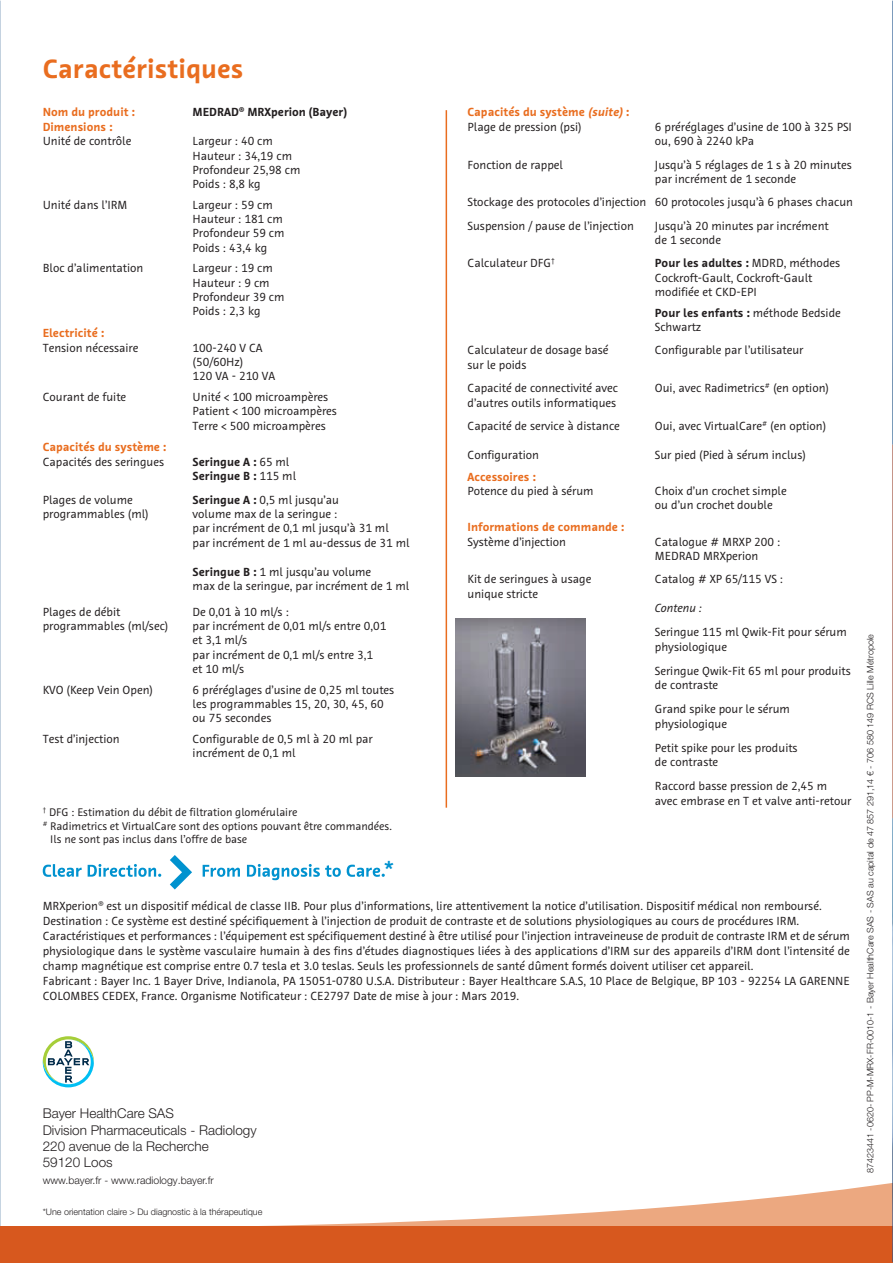
<style>
.page{position:relative;width:893px;height:1263px;background:#fff}
.page>*{position:absolute;margin:0;border:0;box-sizing:border-box;transform-origin:0 0}
.t1{font:700 27px "Bayer Sans";color:#e96d1f}
.t2{font:700 24px "Helvetica Neue LT Pro";color:#0092cf}
.t3{font:300 13.5px/16.2px "Helvetica Neue LT Pro";color:#231f20}
.t4{font:12px/14.4px "Bayer Sans";color:#231f20}
.t5{font:700 12px "Bayer Sans";color:#e96d1f}
.t6{font:700 12px/14.4px "Bayer Sans";color:#231f20}
.t7{font:italic 12px "Bayer Sans";color:#231f20}
.t8{font:11.25px "Bayer Sans";color:#231f20}
.t9{font:300 10.5px "Helvetica Neue LT Pro";color:#231f20}
.t10{font:300 9px "Helvetica Neue LT Std";color:#231f20}
.t11{font:300 9px "Helvetica Neue LT Pro";color:#231f20}
.s1{font-weight:400}
.s2{font-weight:700}
.s3{font-weight:700;color:#e96d1f}
.s4{font-weight:700;font-style:italic;color:#e96d1f}
</style>
<div class="page">
<img style="left:0;top:1px;width:1px;height:1225px">
<svg style="left:263px;top:1183px;width:629px;height:43px"></svg>
<div style="left:0;top:1226px;width:892px;height:36px;background:#d7581e"></div>
<img style="left:892px;top:1px;width:1px;height:1261px">
<img style="left:892px;top:444px;width:1px;height:374px">
<img style="left:455px;top:619px;width:130px;height:158px">
<hr style="left:446px;top:110px;width:1px;height:698px;background:#e96d1f">
<svg style="left:170px;top:855px;width:22px;height:35px"></svg>
<svg style="left:203px;top:864px;width:182px;height:16px"></svg>
<svg style="left:43px;top:864px;width:118px;height:13px"></svg>
<svg style="left:43px;top:1036px;width:51px;height:51px"></svg>
<h1 class="t1" style="left:43px;top:58px;width:202px">Caractéristiques</h1>
<p class="t5" style="left:43px;top:107px;width:94px">Nom du produit :</p>
<p class="t6" style="left:193px;top:106px;width:156px">MEDRAD® MRXperion (Bayer)</p>
<p class="t5" style="left:43px;top:122px;width:71px">Dimensions :</p>
<p class="t4" style="left:43px;top:135px;width:90px">Unité de contrôle</p>
<p class="t4" style="left:193px;top:135px;width:109px">Largeur : 40 cm<br>Hauteur : 34,19 cm<br>Profondeur 25,98 cm<br>Poids : 8,8 kg</p>
<p class="t4" style="left:43px;top:198px;width:86px">Unité dans l’IRM</p>
<p class="t4" style="left:193px;top:198px;width:93px">Largeur : 59 cm<br>Hauteur : 181 cm<br>Profondeur 59 cm<br>Poids : 43,4 kg</p>
<p class="t4" style="left:43px;top:262px;width:102px">Bloc d’alimentation</p>
<p class="t4" style="left:193px;top:262px;width:93px">Largeur : 19 cm<br>Hauteur : 9 cm<br>Profondeur 39 cm<br>Poids : 2,3 kg</p>
<p class="t5" style="left:43px;top:328px;width:63px">Electricité :</p>
<p class="t4" style="left:43px;top:341px;width:97px">Tension nécessaire</p>
<p class="t4" style="left:193px;top:341px;width:84px">100-240 V CA (50/60Hz)<br>120 VA - 210 VA</p>
<p class="t4" style="left:43px;top:390px;width:85px">Courant de fuite</p>
<p class="t4" style="left:193px;top:390px;width:146px">Unité &lt; 100 microampères<br>Patient &lt; 100 microampères<br>Terre &lt; 500 microampères</p>
<p class="t5" style="left:43px;top:443px;width:125px">Capacités du système :</p>
<p class="t4" style="left:43px;top:455px;width:123px">Capacités des seringues</p>
<p class="t6" style="left:193px;top:455px;width:105px">Seringue A : <span class="s1">65 ml<br></span>Seringue B : <span class="s1">115 ml</span></p>
<p class="t4" style="left:43px;top:493px;width:92px">Plages de volume</p>
<p class="t4" style="left:193px;top:493px;width:148px"><span class="s2">Seringue A :</span> 0,5 ml jusqu’au</p>
<p class="t4" style="left:43px;top:507px;width:108px">programmables (ml)</p>
<p class="t4" style="left:193px;top:507px;width:219px">volume max de la seringue :<br>par incrément de 0,1 ml jusqu’à 31 ml<br>par incrément de 1 ml au-dessus de 31 ml</p>
<p class="t4" style="left:193px;top:565px;width:218px"><span class="s2">Seringue B :</span> 1 ml jusqu’au volume<br>max de la seringue, par incrément de 1 ml</p>
<p class="t4" style="left:43px;top:605px;width:79px">Plages de débit</p>
<p class="t4" style="left:193px;top:605px;width:98px">De 0,01 à 10 ml/s :</p>
<p class="t4" style="left:43px;top:619px;width:127px">programmables (ml/sec)</p>
<p class="t4" style="left:193px;top:619px;width:195px">par incrément de 0,01 ml/s entre 0,01 et 3,1 ml/s<br>par incrément de 0,1 ml/s entre 3,1<br>et 10 ml/s</p>
<p class="t4" style="left:43px;top:683px;width:112px">KVO (Keep Vein Open)</p>
<p class="t4" style="left:193px;top:683px;width:203px">6 préréglages d’usine de 0,25 ml toutes les programmables 15, 20, 30, 45, 60 ou 75 secondes</p>
<p class="t4" style="left:43px;top:732px;width:79px">Test d’injection</p>
<p class="t4" style="left:193px;top:732px;width:182px">Configurable de 0,5 ml à 20 ml par incrément de 0,1 ml</p>
<p class="t8" style="left:43px;top:808px;width:256px"><sup>†</sup> DFG : Estimation du débit de filtration glomérulaire</p>
<p class="t8" style="left:43px;top:821px;width:351px"><sup>#</sup> Radimetrics et VirtualCare sont des options pouvant être commandées.</p>
<p class="t8" style="left:50px;top:835px;width:198px">Ils ne sont pas inclus dans l’offre de base</p>
<h2 class="t2" style="left:384px;top:856px;width:11px">*</h2>
<p class="t4" style="left:467px;top:106px;width:163px"><span class="s3">Capacités du système</span> <span class="s4">(suite)</span> <span class="s3">:<br></span>Plage de pression (psi)</p>
<p class="t4" style="left:655px;top:120px;width:198px">6 préréglages d’usine de 100 à 325 PSI ou, 690 à 2240 kPa</p>
<p class="t4" style="left:467px;top:158px;width:97px">Fonction de rappel</p>
<p class="t4" style="left:655px;top:158px;width:198px">Jusqu’à 5 réglages de 1 s à 20 minutes par incrément de 1 seconde</p>
<p class="t4" style="left:467px;top:191px;width:387px;line-height:23.4px">Stockage des protocoles d’injection 60 protocoles jusqu’à 6 phases chacun<br>Suspension / pause de l’injection</p>
<p class="t4" style="left:655px;top:219px;width:175px">Jusqu’à 20 minutes par incrément de 1 seconde</p>
<p class="t4" style="left:467px;top:257px;width:89px">Calculateur DFG<sup>†</sup></p>
<p class="t4" style="left:655px;top:257px;width:187px"><span class="s2">Pour les adultes :</span> MDRD, méthodes<br>Cockroft-Gault, Cockroft-Gault modifiée et CKD-EPI</p>
<p class="t4" style="left:655px;top:306px;width:187px"><span class="s2">Pour les enfants :</span> méthode Bedside<br>Schwartz</p>
<p class="t4" style="left:467px;top:344px;width:142px">Calculateur de dosage basé</p>
<p class="t4" style="left:655px;top:344px;width:150px">Configurable par l’utilisateur</p>
<p class="t4" style="left:467px;top:354px;width:152px;line-height:23.4px">sur le poids<br>Capacité de connectivité avec</p>
<p class="t4" style="left:655px;top:382px;width:176px">Oui, avec Radimetrics<sup>#</sup> (en option)</p>
<p class="t4" style="left:467px;top:391px;width:154px;line-height:23.4px">d’autres outils informatiques<br>Capacité de service à distance</p>
<p class="t4" style="left:655px;top:419px;width:173px">Oui, avec VirtualCare<sup>#</sup> (en option)</p>
<p class="t4" style="left:467px;top:448px;width:73px">Configuration</p>
<p class="t4" style="left:655px;top:448px;width:153px">Sur pied (Pied à sérum inclus)</p>
<p class="t5" style="left:467px;top:472px;width:70px">Accessoires :</p>
<p class="t4" style="left:467px;top:484px;width:127px">Potence du pied à sérum</p>
<p class="t4" style="left:655px;top:484px;width:133px">Choix d’un crochet simple ou d’un crochet double</p>
<p class="t5" style="left:467px;top:522px;width:158px">Informations de commande :</p>
<p class="t4" style="left:467px;top:535px;width:100px">Système d’injection</p>
<p class="t4" style="left:655px;top:535px;width:127px">Catalogue # MRXP 200 :<br>MEDRAD MRXperion</p>
<p class="t4" style="left:467px;top:573px;width:125px">Kit de seringues à usage</p>
<p class="t4" style="left:655px;top:573px;width:130px">Catalog # XP 65/115 VS :</p>
<p class="t4" style="left:467px;top:587px;width:72px">unique stricte</p>
<p class="t7" style="left:655px;top:601px;width:48px">Contenu :</p>
<p class="t4" style="left:655px;top:626px;width:193px">Seringue 115 ml Qwik-Fit pour sérum physiologique</p>
<p class="t4" style="left:655px;top:664px;width:197px">Seringue Qwik-Fit 65 ml pour produits de contraste</p>
<p class="t4" style="left:655px;top:703px;width:137px">Grand spike pour le sérum physiologique</p>
<p class="t4" style="left:655px;top:741px;width:144px">Petit spike pour les produits de contraste</p>
<p class="t4" style="left:655px;top:780px;width:198px">Raccord basse pression de 2,45 m avec embrase en T et valve anti-retour</p>
<p class="t4" style="left:43px;top:899px;width:809px;line-height:15px">MRXperion® est un dispositif médical de classe IIB. Pour plus d’informations, lire attentivement la notice d’utilisation. Dispositif médical non remboursé.<br>Destination : Ce système est destiné spécifiquement à l’injection de produit de contraste et de solutions physiologiques au cours de procédures IRM.<br>Caractéristiques et performances : l’équipement est spécifiquement destiné à être utilisé pour l’injection intraveineuse de produit de contraste IRM et de sérum physiologique dans le système vasculaire humain à des fins d’études diagnostiques liées à des applications d’IRM sur des appareils d’IRM dont l’intensité de champ magnétique est comprise entre 0.7 tesla et 3.0 teslas. Seuls les professionnels de santé dûment formés doivent utiliser cet appareil.<br>Fabricant : Bayer Inc. 1 Bayer Drive, Indianola, PA 15051-0780 U.S.A. Distributeur : Bayer Healthcare S.A.S, 10 Place de Belgique, BP 103 - 92254 LA GARENNE COLOMBES CEDEX, France. Organisme Notificateur : CE2797 Date de mise à jour : Mars 2019.</p>
<p class="t3" style="left:43px;top:1107px;width:215px">Bayer HealthCare SAS<br>Division Pharmaceuticals - Radiology<br>220 avenue de la Recherche<br>59120 Loos</p>
<p class="t9" style="left:43px;top:1176px;width:173px">www.bayer.fr - www.radiology.bayer.fr</p>
<p class="t11" style="left:43px;top:1209px;width:221px">*Une orientation claire &gt; Du diagnostic à la thérapeutique</p>
<p class="t10" style="left:865px;top:1173px;width:541px;rotate:-90deg">87423441 -0620- PP-M-MRX-FR-0010-1 - Bayer HealthCare SAS - SAS au capital de 47 857 291,14 € - 706 580 149 RCS Lille Métropole</p>
</div>
